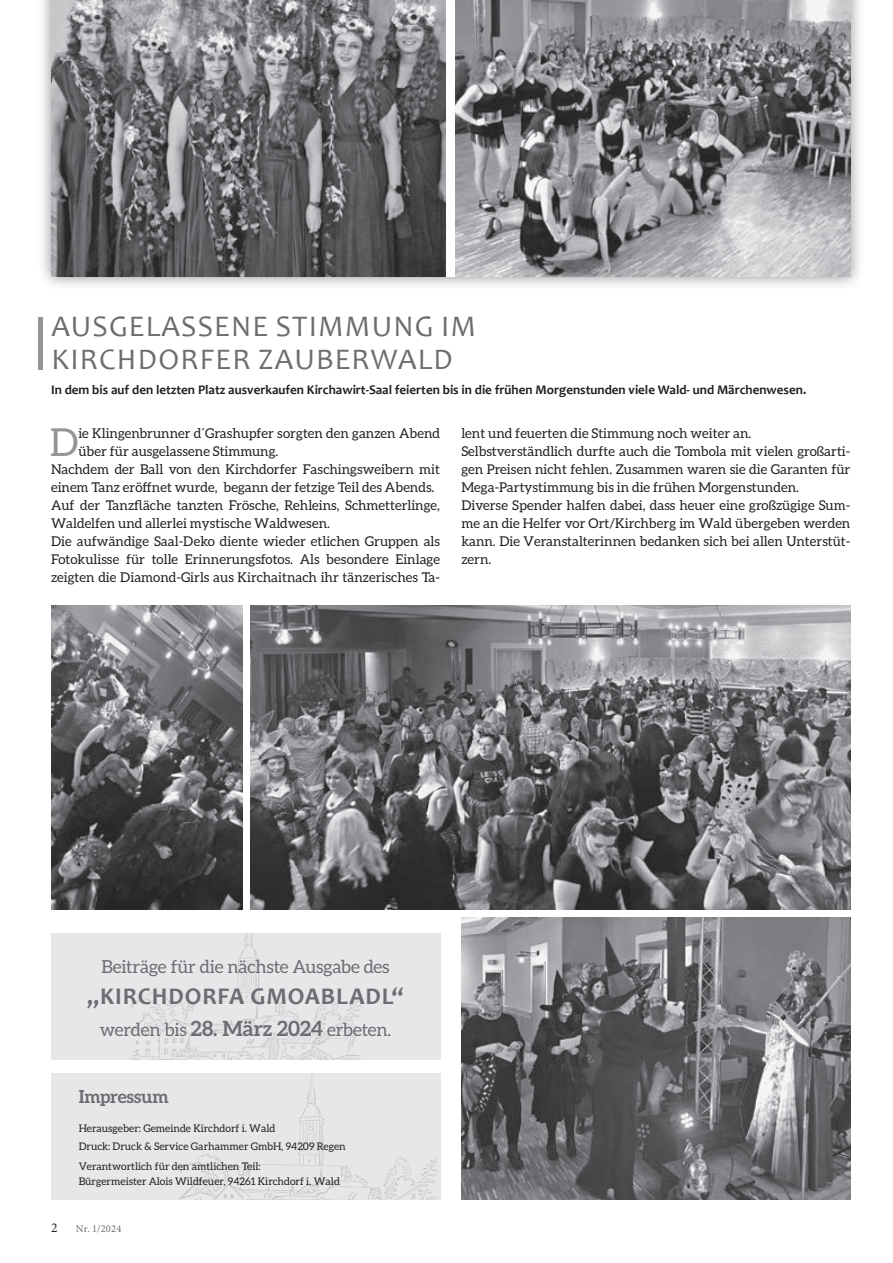
<style>
.page{position:relative;width:893px;height:1263px;background:#fff}
.page>*{position:absolute;margin:0;border:0;box-sizing:border-box;transform-origin:0 0}
.t1{font:38.55px "Aleo";color:#939598}
.t2{font:30px/33px "Candara";letter-spacing:.04em;color:#6c6d70}
.t3{font:700 24px "Candara";letter-spacing:.035em;color:#6c6d70}
.t4{font:18px "Aleo";letter-spacing:-.01em;color:#6c6d70}
.t5{font:700 18px "Aleo";letter-spacing:-.01em;color:#6c6d70}
.t6{font:13.5px/18px "Aleo";color:#231f20}
.t7{font:13.5px "Minion Pro";color:#231f20}
.t8{font:700 13.2px "Candara";color:#231f20}
.t9{font:10.5px/17.7px "Aleo";color:#231f20}
.t10{font:10.5px "Minion Pro";letter-spacing:.015em;color:#6c6d70}
.s1{font-weight:700;font-size:21px}
</style>
<div class="page">
<div style="left:51px;top:1073px;width:389px;height:126px;background:#e6e7e9"></div>
<img style="left:179px;top:1073px;width:259px;height:126px">
<div style="left:38px;top:317px;width:5px;height:52px;background:#939598"></div>
<img style="left:251px;top:605px;width:599px;height:304px">
<img style="left:51px;top:605px;width:191px;height:304px">
<img style="left:461px;top:918px;width:389px;height:281px">
<div style="left:37px;top:0;width:828px;height:290px;background:#231f20;opacity:.5"></div>
<img style="left:51px;top:0;width:395px;height:276px">
<img style="left:455px;top:0;width:395px;height:276px">
<div style="left:446px;top:0;width:9px;height:276px;background:#fff"></div>
<div style="left:51px;top:934px;width:389px;height:126px;background:#e6e7e9"></div>
<img style="left:129px;top:934px;width:234px;height:126px">
<h2 class="t2" style="left:52px;top:310px;width:426px">AUSGELASSENE STIMMUNG IM<br>KIRCHDORFER ZAUBERWALD</h2>
<p class="t8" style="left:51px;top:382px;width:757px">In dem bis auf den letzten Platz ausverkaufen Kirchawirt-Saal feierten bis in die frühen Morgenstunden viele Wald- und Märchenwesen.</p>
<h1 class="t1" style="left:50px;top:420px;width:30px">D</h1>
<p class="t6" style="left:78px;top:424px;width:363px">ie Klingenbrunner d´Grashupfer sorgten den ganzen Abend</p>
<p class="t6" style="left:78px;top:442px;width:201px">über für ausgelassene Stimmung.</p>
<p class="t6" style="left:51px;top:460px;width:391px">Nachdem der Ball von den Kirchdorfer Faschingsweibern mit</p>
<p class="t6" style="left:51px;top:478px;width:385px">einem Tanz eröffnet wurde, begann der fetzige Teil des Abends.</p>
<p class="t6" style="left:51px;top:496px;width:391px">Auf der Tanzfläche tanzten Frösche, Rehleins, Schmetterlinge,</p>
<p class="t6" style="left:51px;top:514px;width:281px">Waldelfen und allerlei mystische Waldwesen.</p>
<p class="t6" style="left:51px;top:532px;width:391px">Die aufwändige Saal-Deko diente wieder etlichen Gruppen als</p>
<p class="t6" style="left:51px;top:550px;width:391px">Fotokulisse für tolle Erinnerungsfotos. Als besondere Einlage</p>
<p class="t6" style="left:51px;top:568px;width:391px">zeigten die Diamond-Girls aus Kirchaitnach ihr tänzerisches Ta-</p>
<p class="t6" style="left:461px;top:424px;width:391px">lent und feuerten die Stimmung noch weiter an.<br>Selbstverständlich durfte auch die Tombola mit vielen großarti&shy;gen Preisen nicht fehlen. Zusammen waren sie die Garanten für Mega-Partystimmung bis in die frühen Morgenstunden.<br>Diverse Spender halfen dabei, dass heuer eine großzügige Sum&shy;me an die Helfer vor Ort/Kirchberg im Wald übergeben werden kann. Die Veranstalterinnen bedanken sich bei allen Unterstüt&shy;zern.</p>
<h3 class="t4" style="left:101px;top:956px;width:290px">Beiträge für die nächste Ausgabe des</h3>
<h3 class="t3" style="left:87px;top:982px;width:318px">„KIRCHDORFA GMOABLADL“</h3>
<h3 class="t4" style="left:100px;top:1019px;width:293px">werden bis <span class="s1">28. März 2024</span> erbeten.</h3>
<h3 class="t5" style="left:79px;top:1086px;width:92px">Impressum</h3>
<p class="t9" style="left:79px;top:1119px;width:269px">Herausgeber: Gemeinde Kirchdorf i. Wald<br>Druck: Druck &amp; Service Garhammer GmbH, 94209 Regen</p>
<p class="t9" style="left:79px;top:1158px;width:263px;line-height:15.6px">Verantwortlich für den amtlichen Teil:<br>Bürgermeister Alois Wildfeuer, 94261 Kirchdorf i. Wald</p>
<p class="t7" style="left:51px;top:1219px;width:8px">2</p>
<p class="t10" style="left:76px;top:1222px;width:47px">Nr. 1/2024</p>
</div>
